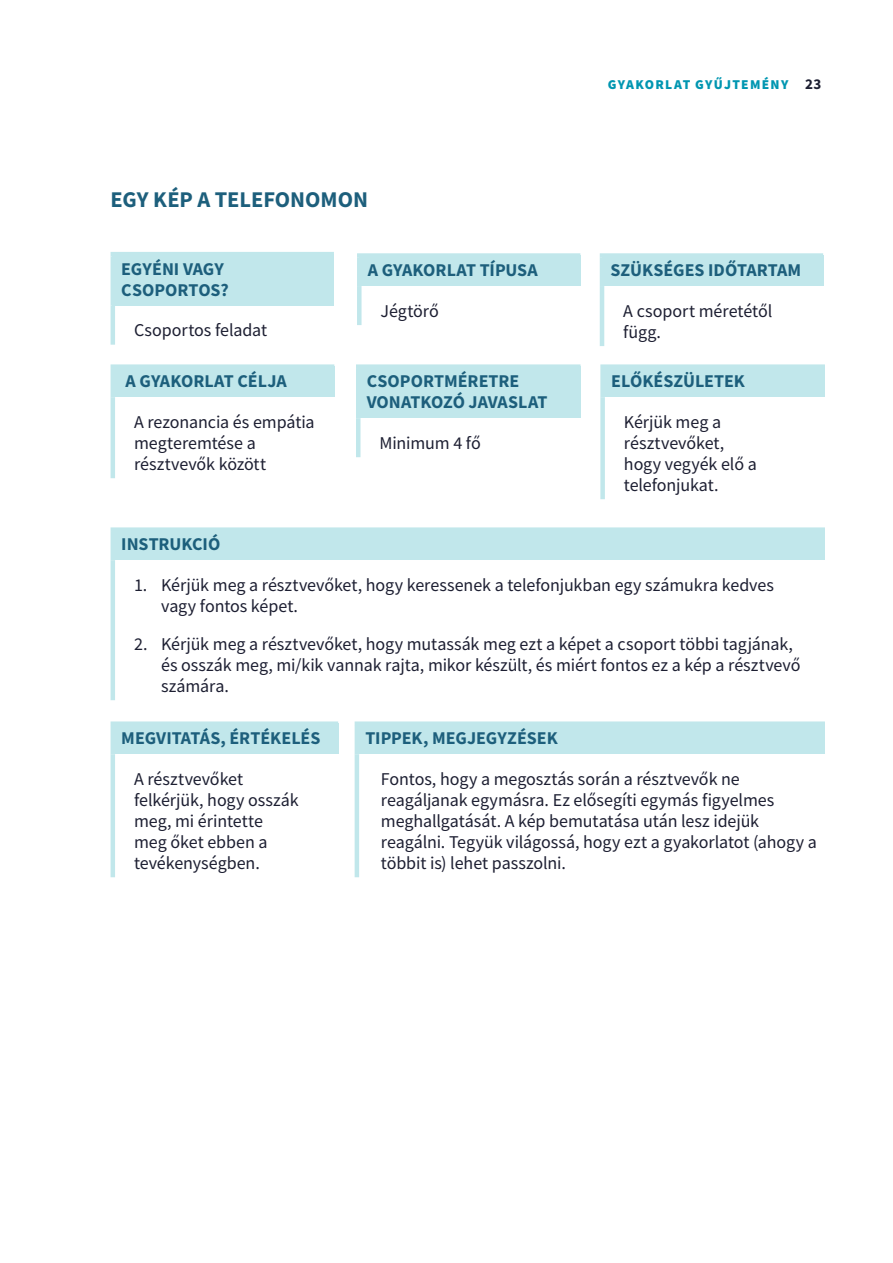
<style>
.page{position:relative;width:893px;height:1263px;background:#fff}
.page>*{position:absolute;margin:0;border:0;box-sizing:border-box;transform-origin:0 0}
.t1{font:700 22.5px "Source Sans Pro";color:#1d5f7c}
.t2{font:18px/21px "Source Sans Pro";letter-spacing:-.005em;color:#1d1f32}
.t3{font:700 18px/21px "Source Sans Pro";color:#1d5f7c}
.t4{font:900 13.5px "Source Sans Pro";letter-spacing:.095em;color:#0096b1}
.s1{font-weight:700;font-size:15px;color:#1d1f32}
</style>
<div class="page">
<div style="left:113px;top:367px;width:221px;height:30px;background:#c1e7eb"></div>
<div style="left:111px;top:364px;width:223px;height:5px;background:#c1e7eb"></div>
<hr style="left:111px;top:369px;width:4px;height:28px;background:#c1e7eb">
<hr style="left:111px;top:397px;width:4px;height:81px;background:#c1e7eb">
<div style="left:358px;top:367px;width:223px;height:51px;background:#c1e7eb"></div>
<div style="left:356px;top:364px;width:225px;height:5px;background:#c1e7eb"></div>
<hr style="left:356px;top:369px;width:4px;height:49px;background:#c1e7eb">
<hr style="left:356px;top:418px;width:4px;height:39px;background:#c1e7eb">
<div style="left:603px;top:367px;width:222px;height:30px;background:#c1e7eb"></div>
<div style="left:600px;top:364px;width:225px;height:5px;background:#c1e7eb"></div>
<div style="left:600px;top:369px;width:5px;height:28px;background:#c1e7eb"></div>
<div style="left:600px;top:397px;width:5px;height:102px;background:#c1e7eb"></div>
<div style="left:359px;top:256px;width:221px;height:30px;background:#c1e7eb"></div>
<div style="left:357px;top:253px;width:223px;height:5px;background:#c1e7eb"></div>
<div style="left:357px;top:258px;width:5px;height:28px;background:#c1e7eb"></div>
<div style="left:357px;top:286px;width:5px;height:39px;background:#c1e7eb"></div>
<div style="left:113px;top:254px;width:221px;height:52px;background:#c1e7eb"></div>
<hr style="left:111px;top:252px;width:223px;height:4px;background:#c1e7eb">
<hr style="left:111px;top:256px;width:4px;height:50px;background:#c1e7eb">
<hr style="left:111px;top:306px;width:4px;height:39px;background:#c1e7eb">
<div style="left:602px;top:256px;width:221px;height:30px;background:#c1e7eb"></div>
<div style="left:600px;top:253px;width:223px;height:5px;background:#c1e7eb"></div>
<hr style="left:600px;top:258px;width:4px;height:28px;background:#c1e7eb">
<hr style="left:600px;top:286px;width:4px;height:60px;background:#c1e7eb">
<div style="left:113px;top:530px;width:712px;height:30px;background:#c1e7eb"></div>
<div style="left:111px;top:527px;width:714px;height:5px;background:#c1e7eb"></div>
<hr style="left:111px;top:532px;width:4px;height:28px;background:#c1e7eb">
<hr style="left:111px;top:560px;width:4px;height:140px;background:#c1e7eb">
<div style="left:113px;top:724px;width:225px;height:30px;background:#c1e7eb"></div>
<div style="left:111px;top:721px;width:227px;height:5px;background:#c1e7eb"></div>
<hr style="left:111px;top:726px;width:4px;height:28px;background:#c1e7eb">
<hr style="left:111px;top:754px;width:4px;height:123px;background:#c1e7eb">
<div style="left:357px;top:724px;width:468px;height:30px;background:#c1e7eb"></div>
<div style="left:355px;top:721px;width:470px;height:5px;background:#c1e7eb"></div>
<hr style="left:355px;top:726px;width:4px;height:28px;background:#c1e7eb">
<hr style="left:355px;top:754px;width:4px;height:123px;background:#c1e7eb">
<p class="t1" style="left:111px;top:184px;width:259px">EGY KÉP A TELEFONOMON</p>
<p class="t3" style="left:121px;top:258px;width:109px">EGYÉNI VAGY<br>CSOPORTOS?</p>
<p class="t2" style="left:134px;top:320px;width:135px">Csoportos feladat</p>
<p class="t3" style="left:126px;top:370px;width:163px">A GYAKORLAT CÉLJA</p>
<p class="t2" style="left:134px;top:411px;width:182px">A rezonancia és empátia megteremtése a résztvevők között</p>
<p class="t3" style="left:368px;top:259px;width:171px">A GYAKORLAT TÍPUSA</p>
<p class="t2" style="left:381px;top:300px;width:60px">Jégtörő</p>
<p class="t3" style="left:367px;top:370px;width:182px">CSOPORTMÉRETRE<br>VONATKOZÓ JAVASLAT</p>
<p class="t2" style="left:379px;top:432px;width:103px">Minimum 4 fő</p>
<p class="t4" style="left:608px;top:75px;width:215px">GYAKORLAT GYŰJTEMÉNY <span class="s1">23</span></p>
<p class="t3" style="left:610px;top:259px;width:192px">SZÜKSÉGES IDŐTARTAM</p>
<p class="t2" style="left:623px;top:300px;width:151px">A csoport méretétől függ.</p>
<p class="t3" style="left:611px;top:370px;width:135px">ELŐKÉSZÜLETEK</p>
<p class="t2" style="left:624px;top:411px;width:134px">Kérjük meg a résztvevőket, hogy vegyék elő a telefonjukat.</p>
<p class="t3" style="left:121px;top:533px;width:100px">INSTRUKCIÓ</p>
<p class="t2" style="left:161px;top:574px;width:614px;text-indent:-27px">1. Kérjük meg a résztvevőket, hogy keressenek a telefonjukban egy számukra kedves vagy fontos képet.</p>
<p class="t2" style="left:161px;top:633px;width:641px;text-indent:-27px">2. Kérjük meg a résztvevőket, hogy mutassák meg ezt a képet a csoport többi tagjának, és osszák meg, mi/kik vannak rajta, mikor készült, és miért fontos ez a kép a résztvevő számára.</p>
<p class="t3" style="left:121px;top:727px;width:201px">MEGVITATÁS, ÉRTÉKELÉS</p>
<p class="t2" style="left:134px;top:768px;width:166px">A résztvevőket felkérjük, hogy osszák meg, mi érintette meg őket ebben a tevékenységben.</p>
<p class="t3" style="left:365px;top:727px;width:194px">TIPPEK, MEGJEGYZÉSEK</p>
<p class="t2" style="left:381px;top:768px;width:437px">Fontos, hogy a megosztás során a résztvevők ne reagáljanak egymásra. Ez elősegíti egymás figyelmes meghallgatását. A kép bemutatása után lesz idejük reagálni. Tegyük világossá, hogy ezt a gyakorlatot (ahogy a többit is) lehet passzolni.</p>
</div>
